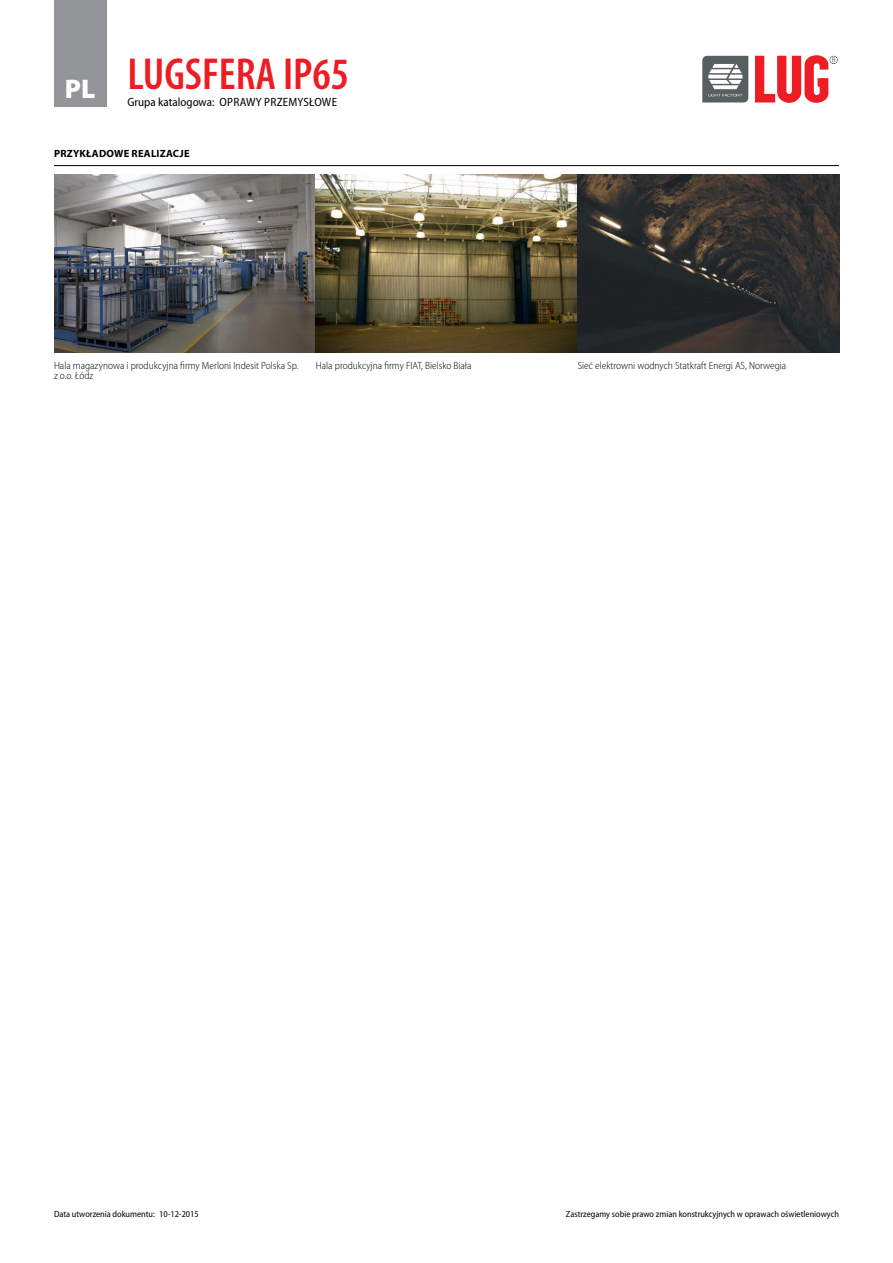
<style>
.page{position:relative;width:893px;height:1263px;background:#fff}
.page>*{position:absolute;margin:0;border:0;box-sizing:border-box;transform-origin:0 0}
.t1{font:600 condensed 45px "Myriad Pro";color:#ed1d24}
.t2{font:900 27px "Myriad Pro";color:#fff}
.t3{font:semi-condensed 12px "Myriad Pro";letter-spacing:.005em;color:#000}
.Przypis{font:300 semi-condensed 10.5px/10.5px "Myriad Pro";color:#000}
.Naglowek_sekcji{font:700 10.5px "Myriad Pro";letter-spacing:.02em;color:#000}
.t4{font:semi-condensed 9px "Myriad Pro";color:#000}
</style>
<div class="page">
<div style="left:54px;top:0;width:52px;height:106px;background:#939598"></div>
<svg style="left:755px;top:55px;width:83px;height:48px"></svg>
<svg style="left:702px;top:56px;width:46px;height:46px"></svg>
<img style="left:54px;top:174px;width:785px;height:178px">
<hr style="left:54px;top:165px;width:785px;height:1px;background:#000">
<h2 class="t2" style="left:65px;top:71px;width:32px">PL</h2>
<h1 class="t1" style="left:128px;top:50px;width:223px">LUGSFERA IP65</h1>
<p class="t3" style="left:128px;top:96px;width:211px">Grupa katalogowa: OPRAWY PRZEMYSŁOWE</p>
<p class="Naglowek_sekcji" style="left:54px;top:146px;width:137px">PRZYKŁADOWE REALIZACJE</p>
<p class="Przypis" style="left:54px;top:360px;width:246px">Hala magazynowa i produkcyjna firmy Merloni Indesit Polska Sp. z o.o. Łódz</p>
<p class="Przypis" style="left:316px;top:360px;width:157px">Hala produkcyjna firmy FIAT, Bielsko Biała</p>
<p class="Przypis" style="left:578px;top:360px;width:210px">Sieć elektrowni wodnych Statkraft Energi AS, Norwegia</p>
<p class="t4" style="left:54px;top:1209px;width:102px">Data utworzenia dokumentu:</p>
<p class="t4" style="left:566px;top:1209px;width:275px">Zastrzegamy sobie prawo zmian konstrukcyjnych w oprawach oświetleniowych</p>
<p class="t4" style="left:159px;top:1209px;width:41px">10-12-2015</p>
</div>
